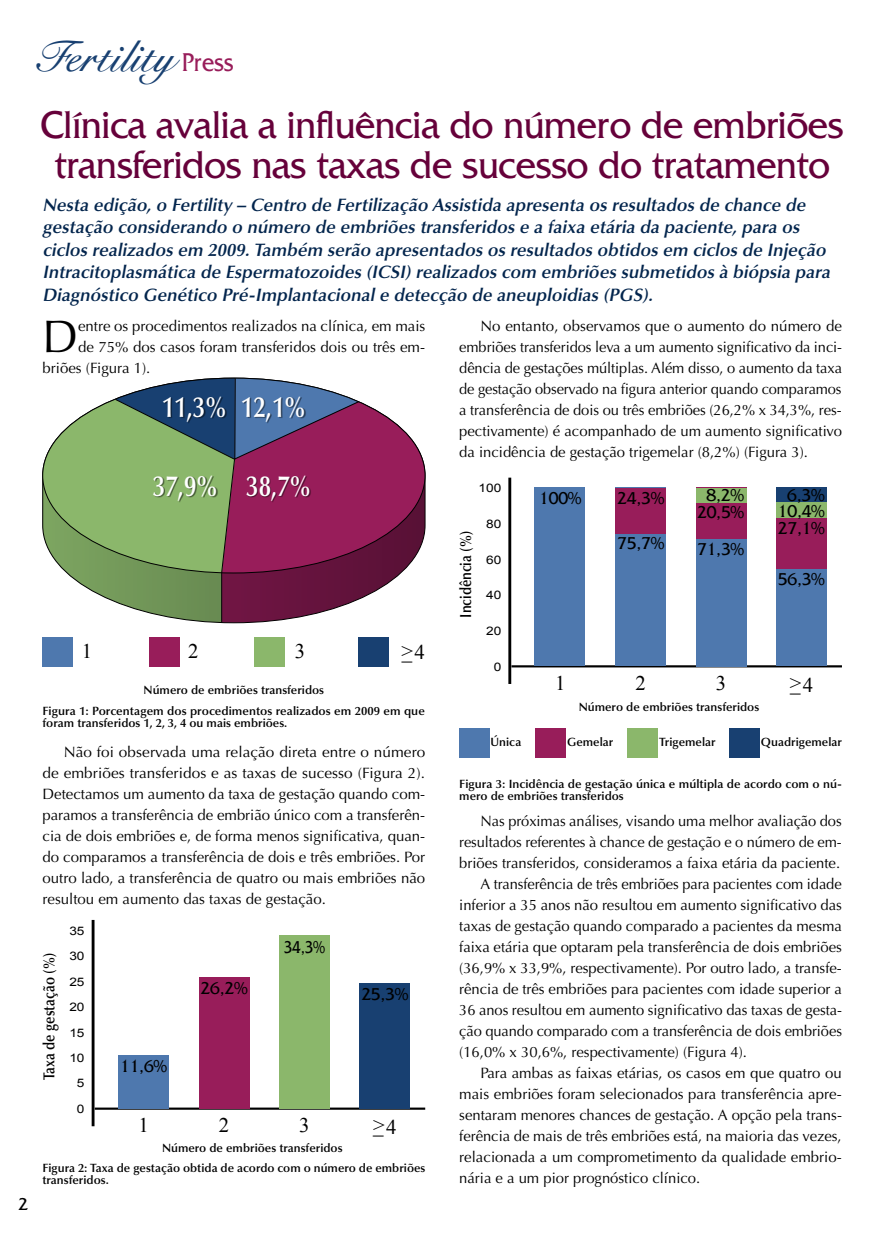
<style>
.page{position:relative;width:893px;height:1234px;background:#fff}
.page>*{position:absolute;margin:0;border:0;box-sizing:border-box;transform-origin:0 0}
.t1{font:45.6px "Optima LT Std";color:#000}
.t2{font:italic 45.45px "Signet Roundhand";color:#184071}
.t3{font:40.5px/40.5px "Friz Quadrata Std";letter-spacing:-.01em;color:#66013a;text-align:center;scale:.95 1}
.t4{font:600 29.25px "Optima LT Std";color:#fff;scale:.82 1}
.t5{font:20.85px "Times New Roman";color:#000}
.t6{font:italic 600 18px/22.5px "Optima LT Std";color:#03254d}
.t7{font:18px/37.2px "Friz Quadrata Std";letter-spacing:-.01em;color:#000}
.t8{font:18px "Friz Quadrata Std";letter-spacing:-.01em;color:#000;scale:.85 1}
.t9{font:600 15.9px "Optima LT Std";color:#000;scale:.86 1}
.t10{font:15px/21px "Optima LT Std";color:#000;text-align:justify}
.t11{font:600 12px/21.5px "Optima LT Std";color:#000}
.t12{font:11.7px/25.5px "Arial";color:#000;scale:1.16 1}
.s1{font-family:"Friz Quadrata Std";font-style:normal;font-size:27px;color:#981d5a}
</style>
<div class="page">
<svg style="left:43px;top:378px;width:382px;height:245px"></svg>
<div style="left:254px;top:637px;width:30px;height:29px;background:#8bb76b"></div>
<div style="left:149px;top:637px;width:31px;height:29px;background:#981d5a"></div>
<div style="left:358px;top:637px;width:30px;height:29px;background:#184071"></div>
<div style="left:43px;top:637px;width:30px;height:29px;background:#4e78ae"></div>
<div style="left:164px;top:397px;width:95px;height:38px;background:#000;opacity:.5"></div>
<div style="left:154px;top:476px;width:95px;height:38px;background:#000;opacity:.5"></div>
<div style="left:244px;top:397px;width:95px;height:38px;background:#000;opacity:.5"></div>
<div style="left:248px;top:476px;width:95px;height:38px;background:#000;opacity:.5"></div>
<hr style="left:95px;top:1107px;width:330px;height:2px;background:#000">
<hr style="left:92px;top:919px;width:3px;height:206px;background:#000">
<div style="left:118px;top:1055px;width:51px;height:53px;background:#4e78ae"></div>
<div style="left:199px;top:977px;width:50px;height:131px;background:#981d5a"></div>
<div style="left:279px;top:934px;width:51px;height:174px;background:#8bb76b"></div>
<div style="left:360px;top:982px;width:50px;height:126px;background:#184071"></div>
<div style="left:776px;top:487px;width:51px;height:126px;background:#184071"></div>
<hr style="left:511px;top:665px;width:331px;height:2px;background:#000">
<hr style="left:508px;top:477px;width:3px;height:206px;background:#000">
<div style="left:534px;top:487px;width:51px;height:179px;background:#4e78ae"></div>
<div style="left:615px;top:487px;width:51px;height:179px;background:#4e78ae"></div>
<div style="left:696px;top:539px;width:51px;height:127px;background:#4e78ae"></div>
<div style="left:615px;top:487px;width:51px;height:46px;background:#981d5a"></div>
<div style="left:696px;top:487px;width:51px;height:52px;background:#981d5a"></div>
<div style="left:696px;top:487px;width:51px;height:15px;background:#8bb76b"></div>
<div style="left:776px;top:502px;width:51px;height:41px;background:#8bb76b"></div>
<div style="left:776px;top:519px;width:51px;height:65px;background:#981d5a"></div>
<div style="left:776px;top:569px;width:51px;height:97px;background:#4e78ae"></div>
<div style="left:459px;top:728px;width:30px;height:30px;background:#4e78ae"></div>
<div style="left:535px;top:728px;width:31px;height:30px;background:#981d5a"></div>
<div style="left:627px;top:728px;width:31px;height:30px;background:#8bb76b"></div>
<div style="left:729px;top:728px;width:31px;height:30px;background:#184071"></div>
<h2 class="t2" style="left:29px;top:31px;width:206px">Fertility <span class="s1">Press</span></h2>
<p class="t7" style="left:18px;top:1185px;width:12px">2</p>
<h3 class="t3" style="left:41px;top:105px;width:846px">Clínica avalia a influência do número de embriões transferidos nas taxas de sucesso do tratamento</h3>
<p class="t6" style="left:42px;top:194px;width:793px">Nesta edição,o Fertility – Centro de Fertilização Assistida apresenta os resultados de chance de gestação considerando o número de embriões transferidos e a faixa etária da paciente,para os ciclos realizados em 2009.Também serão apresentados os resultados obtidos em ciclos de Injeção Intracitoplasmática de Espermatozoides (ICSI)realizados com embriões submetidos à biópsia para Diagnóstico Genético Pré-Implantacionale detecção de aneuploidias (PGS).</p>
<h1 class="t1" style="left:43px;top:309px;width:37px">D</h1>
<p class="t10" style="left:78px;top:315px;width:349px">entre os procedimentos realizados na clínica, em mais</p>
<p class="t10" style="left:78px;top:336px;width:349px">de 75% dos casos foram transferidos dois ou três em-</p>
<p class="t10" style="left:43px;top:357px;width:109px">briões (Figura 1).</p>
<h3 class="t4" style="left:162px;top:389px;width:80px">11,3%</h3>
<h3 class="t4" style="left:241px;top:389px;width:80px">12,1%</h3>
<h3 class="t4" style="left:153px;top:468px;width:80px">37,9%</h3>
<h3 class="t4" style="left:246px;top:468px;width:80px">38,7%</h3>
<h3 class="t5" style="left:82px;top:636px;width:12px">1</h3>
<h3 class="t5" style="left:188px;top:636px;width:12px">2</h3>
<h3 class="t5" style="left:295px;top:636px;width:12px">3</h3>
<h3 class="t5" style="left:401px;top:636px;width:25px">&gt;_ 4</h3>
<p class="t11" style="left:43px;top:679px;width:384px;text-align:center">Número de embriões transferidos<br>Figura 1: Porcentagem dos procedimentos realizados em 2009 em que</p>
<p class="t11" style="left:43px;top:712px;width:246px">foram transferidos 1, 2, 3, 4 ou mais embriões.</p>
<p class="t10" style="left:43px;top:741px;width:384px;text-indent:21px">Não foi observada uma relação direta entre o número de embriões transferidos e as taxas de sucesso (Figura 2).<br>Detectamos um aumento da taxa de gestação quando com&shy;paramos a transferência de embrião único com a transferên&shy;cia de dois embriões e, de forma menos significativa, quan&shy;do comparamos a transferência de dois e três embriões. Por outro lado, a transferência de quatro ou mais embriões não resultou em aumento das taxas de gestação.</p>
<p class="t9" style="left:40px;top:1080px;width:150px;rotate:-90deg">Taxa de gestação (%)</p>
<p class="t12" style="left:69px;top:917px;width:15px">35<br>30</p>
<p class="t12" style="left:69px;top:968px;width:15px">25<br>20</p>
<p class="t12" style="left:69px;top:1019px;width:15px">15</p>
<p class="t12" style="left:69px;top:1044px;width:15px;text-align:right">10<br>5</p>
<p class="t12" style="left:77px;top:1095px;width:8px">0</p>
<p class="t7" style="left:120px;top:1047px;width:49px">11,6%</p>
<p class="t7" style="left:200px;top:969px;width:49px">26,2%</p>
<p class="t8" style="left:284px;top:936px;width:50px">34,3%</p>
<p class="t7" style="left:361px;top:975px;width:49px">25,3%</p>
<h3 class="t5" style="left:138px;top:1110px;width:12px">1</h3>
<h3 class="t5" style="left:219px;top:1110px;width:12px">2</h3>
<h3 class="t5" style="left:299px;top:1110px;width:12px">3</h3>
<h3 class="t5" style="left:373px;top:1110px;width:25px">&gt;_ 4</h3>
<p class="t11" style="left:43px;top:1137px;width:384px;line-height:20.2px;text-indent:119px">Número de embriões transferidos<br>Figura 2: Taxa de gestação obtida de acordo com o número de embriões</p>
<p class="t11" style="left:43px;top:1168px;width:68px">transferidos.</p>
<p class="t10" style="left:459px;top:315px;width:384px;text-indent:21px">No entanto, observamos que o aumento do número de embriões transferidos leva a um aumento significativo da inci&shy;dência de gestações múltiplas. Além disso, o aumento da taxa de gestação observado na figura anterior quando comparamos a transferência de dois ou três embriões (26,2% x 34,3%, res&shy;pectivamente) é acompanhado de um aumento significativo da incidência de gestação trigemelar (8,2%) (Figura 3).</p>
<p class="t12" style="left:478px;top:475px;width:21px">100</p>
<p class="t12" style="left:486px;top:511px;width:15px">80</p>
<p class="t9" style="left:457px;top:617px;width:102px;rotate:-90deg">Incidência (%)</p>
<p class="t12" style="left:486px;top:546px;width:15px">60</p>
<p class="t12" style="left:486px;top:582px;width:15px">40</p>
<p class="t12" style="left:486px;top:618px;width:15px">20</p>
<p class="t12" style="left:494px;top:653px;width:8px">0</p>
<p class="t7" style="left:539px;top:479px;width:44px">100%</p>
<p class="t7" style="left:617px;top:479px;width:49px">24,3%</p>
<p class="t7" style="left:617px;top:524px;width:49px">75,7%</p>
<p class="t7" style="left:707px;top:477px;width:39px">8,2%</p>
<p class="t7" style="left:697px;top:493px;width:49px">20,5%<br>71,3%</p>
<p class="t7" style="left:787px;top:476px;width:39px">6,3%</p>
<p class="t7" style="left:778px;top:492px;width:49px">10,4%</p>
<p class="t7" style="left:778px;top:510px;width:49px">27,1%</p>
<p class="t7" style="left:778px;top:560px;width:49px">56,3%</p>
<h3 class="t5" style="left:555px;top:668px;width:12px">1</h3>
<h3 class="t5" style="left:635px;top:668px;width:12px">2</h3>
<h3 class="t5" style="left:716px;top:668px;width:12px">3</h3>
<h3 class="t5" style="left:790px;top:668px;width:25px">&gt;_ 4</h3>
<p class="t11" style="left:579px;top:695px;width:182px">Número de embriões transferidos</p>
<p class="t11" style="left:491px;top:731px;width:32px">Única</p>
<p class="t11" style="left:567px;top:731px;width:48px">Gemelar</p>
<p class="t11" style="left:659px;top:731px;width:58px">Trigemelar</p>
<p class="t11" style="left:761px;top:731px;width:83px">Quadrigemelar</p>
<p class="t11" style="left:459px;top:777px;width:384px;line-height:12px">Figura 3: Incidência de gestação única e múltipla de acordo com o nú&shy;mero de embriões transferidos</p>
<p class="t10" style="left:480px;top:810px;width:363px">Nas próximas análises, visando uma melhor avaliação dos</p>
<p class="t10" style="left:459px;top:831px;width:384px">resultados referentes à chance de gestação e o número de em-</p>
<p class="t10" style="left:459px;top:852px;width:382px">briões transferidos, consideramos a faixa etária da paciente.</p>
<p class="t10" style="left:480px;top:873px;width:363px">A transferência de três embriões para pacientes com idade</p>
<p class="t10" style="left:459px;top:894px;width:384px">inferior a 35 anos não resultou em aumento significativo das</p>
<p class="t10" style="left:459px;top:915px;width:384px">taxas de gestação quando comparado a pacientes da mesma</p>
<p class="t10" style="left:459px;top:936px;width:384px">faixa etária que optaram pela transferência de dois embriões</p>
<p class="t10" style="left:459px;top:957px;width:384px">(36,9% x 33,9%, respectivamente). Por outro lado, a transfe-</p>
<p class="t10" style="left:459px;top:978px;width:384px">rência de três embriões para pacientes com idade superior a</p>
<p class="t10" style="left:459px;top:999px;width:384px">36 anos resultou em aumento significativo das taxas de gesta-</p>
<p class="t10" style="left:459px;top:1020px;width:384px">ção quando comparado com a transferência de dois embriões</p>
<p class="t10" style="left:459px;top:1041px;width:289px">(16,0% x 30,6%, respectivamente) (Figura 4).</p>
<p class="t10" style="left:480px;top:1062px;width:363px">Para ambas as faixas etárias, os casos em que quatro ou</p>
<p class="t10" style="left:459px;top:1083px;width:384px">mais embriões foram selecionados para transferência apre-</p>
<p class="t10" style="left:459px;top:1104px;width:384px">sentaram menores chances de gestação. A opção pela trans-</p>
<p class="t10" style="left:459px;top:1125px;width:384px">ferência de mais de três embriões está, na maioria das vezes,</p>
<p class="t10" style="left:459px;top:1146px;width:384px">relacionada a um comprometimento da qualidade embrio-</p>
<p class="t10" style="left:459px;top:1167px;width:243px">nária e a um pior prognóstico clínico.</p>
</div>
